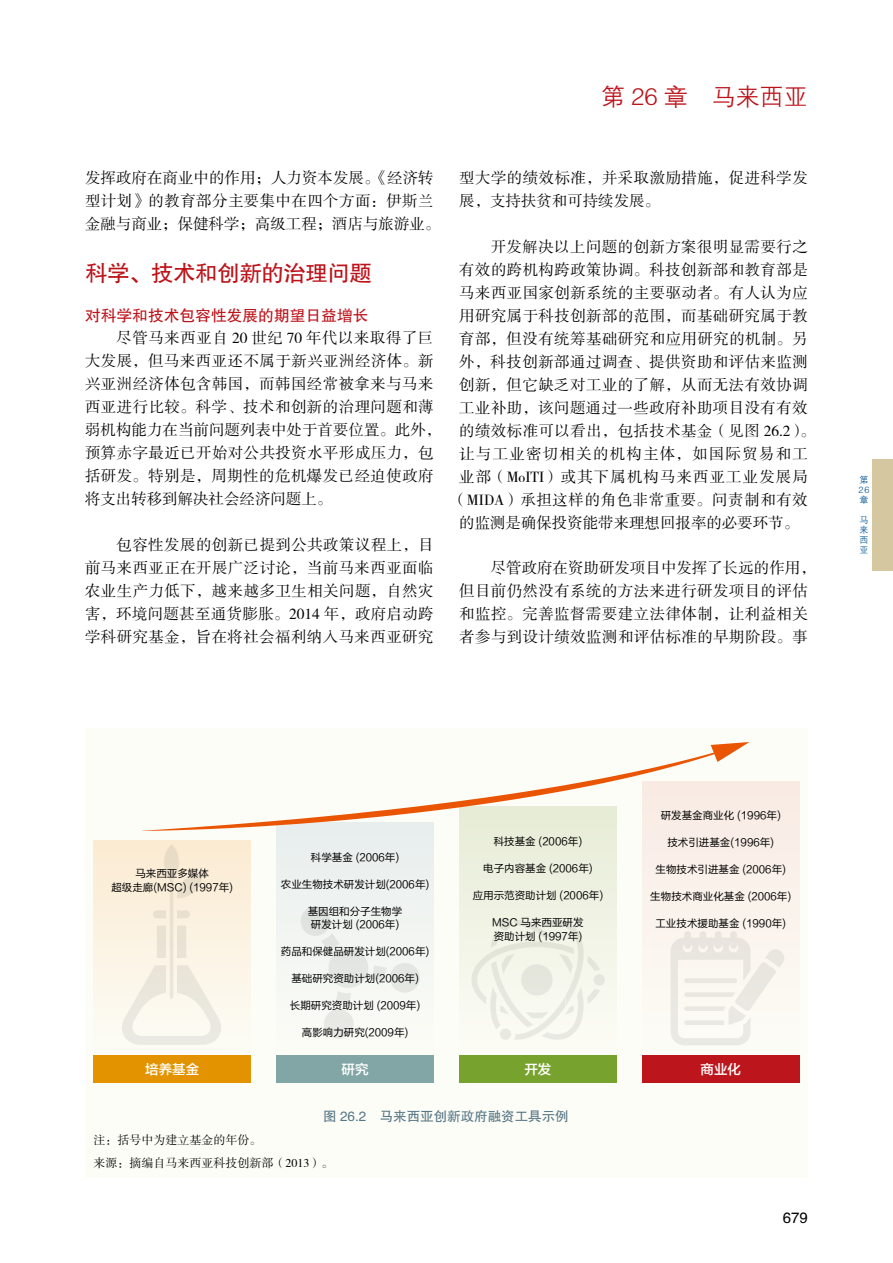
<style>
.page{position:relative;width:893px;height:1263px;background:#fff}
.page>*{position:absolute;margin:0;border:0;box-sizing:border-box;transform-origin:0 0}
.t1{font:24px "FZZDXK GBK1 0";color:#bc121a}
.t2{font:22.5px "FZHTK GBK1 0";letter-spacing:-.02em;color:#bc121a}
.t3{font:15.75px "FZHTK GBK1 0";color:#bc121a}
.t4{font:15.45px/23px "FZSSK GBK1 0";letter-spacing:.03em;color:#000}
.t5{font:15.45px/23px "FZSSK GBK1 0";letter-spacing:.005em;color:#000}
.t6{font:15.45px "FZSSK GBK1 0";letter-spacing:.07em;color:#000}
.t7{font:15.45px "FZSSK GBK1 0";color:#000}
.t8{font:15.45px "FZSSK GBK1 0";letter-spacing:.085em;color:#000}
.t9{font:15px "FZHTK GBK1 0";color:#000}
.t10{font:13.5px "FZHTK GBK1 0";color:#567685}
.t11{font:13.5px "FZLTZHK GBK1 0";color:#fff}
.t12{font:12px/23px "FZSSK GBK1 0";color:#000}
.t13{font:10.5px/13.5px "FZLTHK GBK1 0";color:#000}
.t14{font:9px/9.9px "FZZDXK GBK1 0";color:#005594}
</style>
<div class="page">
<div style="left:872px;top:459px;width:21px;height:112px;background:#d5c8a0"></div>
<div style="left:85px;top:728px;width:723px;height:450px;background:#fdfdf7"></div>
<div style="left:94px;top:841px;width:157px;height:212px;background:linear-gradient(to bottom,#fbead2,#fcfcf6)"></div>
<div style="left:276px;top:822px;width:158px;height:231px;background:#e8eeee"></div>
<div style="left:459px;top:831px;width:158px;height:149px;background:#edf0df"></div>
<div style="left:642px;top:782px;width:157px;height:271px;background:#faf1eb"></div>
<div style="left:94px;top:1055px;width:157px;height:28px;background:#e39300"></div>
<div style="left:276px;top:1055px;width:158px;height:28px;background:#82a6a5"></div>
<div style="left:459px;top:1055px;width:158px;height:28px;background:#76a22d"></div>
<div style="left:642px;top:1055px;width:157px;height:28px;background:#bd151c"></div>
<svg style="left:122px;top:844px;width:104px;height:201px"></svg>
<svg style="left:299px;top:907px;width:123px;height:134px"></svg>
<svg style="left:671px;top:931px;width:113px;height:114px"></svg>
<svg style="left:466px;top:919px;width:139px;height:121px"></svg>
<svg style="left:143px;top:753px;width:578px;height:78px"></svg>
<svg style="left:711px;top:742px;width:38px;height:20px"></svg>
<p class="t5" style="left:85px;top:167px;width:357px">发挥政府在商业中的作用；人力资本发展。《经济转型计划》的教育部分主要集中在四个方面：伊斯兰金融与商业；保健科学；高级工程；酒店与旅游业。</p>
<p class="t2" style="left:85px;top:261px;width:289px">科学、技术和创新的治理问题</p>
<p class="t3" style="left:85px;top:306px;width:285px">对科学和技术包容性发展的期望日益增长</p>
<p class="t4" style="left:85px;top:327px;width:358px;text-indent:31px">尽管马来西亚自 20 世纪 70 年代以来取得了巨大发展，但马来西亚还不属于新兴亚洲经济体。新兴亚洲经济体包含韩国，而韩国经常被拿来与马来西亚进行比较。科学、技术和创新的治理问题和薄弱机构能力在当前问题列表中处于首要位置。此外，预算赤字最近已开始对公共投资水平形成压力，包括研发。特别是，周期性的危机爆发已经迫使政府将支出转移到解决社会经济问题上。</p>
<p class="t4" style="left:85px;top:534px;width:350px;text-align:justify;text-indent:31px">包容性发展的创新已提到公共政策议程上，目前马来西亚正在开展广泛讨论，当前马来西亚面临农业生产力低下，越来越多卫生相关问题，自然灾害，环境问题甚至通货膨胀。2014 年，政府启动跨学科研究基金，旨在将社会福利纳入马来西亚研究</p>
<p class="t1" style="left:601px;top:84px;width:208px">第 26 章 马来西亚</p>
<p class="t4" style="left:459px;top:167px;width:350px">型大学的绩效标准，并采取激励措施，促进科学发展，支持扶贫和可持续发展。</p>
<p class="t4" style="left:491px;top:236px;width:319px">开发解决以上问题的创新方案很明显需要行之</p>
<p class="t4" style="left:459px;top:259px;width:350px">有效的跨机构跨政策协调。科技创新部和教育部是</p>
<p class="t4" style="left:459px;top:282px;width:350px">马来西亚国家创新系统的主要驱动者。有人认为应</p>
<p class="t4" style="left:459px;top:305px;width:350px">用研究属于科技创新部的范围，而基础研究属于教</p>
<p class="t4" style="left:459px;top:328px;width:350px">育部，但没有统筹基础研究和应用研究的机制。另</p>
<p class="t4" style="left:459px;top:351px;width:350px">外，科技创新部通过调查、提供资助和评估来监测</p>
<p class="t4" style="left:459px;top:374px;width:350px">创新，但它缺乏对工业的了解，从而无法有效协调</p>
<p class="t4" style="left:459px;top:397px;width:350px">工业补助，该问题通过一些政府补助项目没有有效</p>
<p class="t4" style="left:459px;top:420px;width:358px">的绩效标准可以看出，包括技术基金（见图 26.2）。</p>
<p class="t8" style="left:459px;top:445px;width:350px">让与工业密切相关的机构主体，如国际贸易和工</p>
<p class="t6" style="left:459px;top:468px;width:350px">业部（MoITI）或其下属机构马来西亚工业发展局</p>
<p class="t4" style="left:451px;top:489px;width:358px">（MIDA）承担这样的角色非常重要。问责制和有效</p>
<p class="t7" style="left:459px;top:514px;width:341px">的监测是确保投资能带来理想回报率的必要环节。</p>
<p class="t4" style="left:459px;top:557px;width:358px;text-indent:31px">尽管政府在资助研发项目中发挥了长远的作用，但目前仍然没有系统的方法来进行研发项目的评估和监控。完善监督需要建立法律体制，让利益相关者参与到设计绩效监测和评估标准的早期阶段。事</p>
<p class="t14" style="left:858px;top:475px;width:12px">第<br>26章</p>
<p class="t14" style="left:859px;top:515px;width:10px;text-align:justify">马来西亚</p>
<p class="t13" style="left:111px;top:867px;width:123px;text-align:center">马来西亚多媒体<br>超级走廊(MSC) (1997年)</p>
<p class="t13" style="left:311px;top:850px;width:90px">科学基金 (2006年)</p>
<p class="t13" style="left:281px;top:877px;width:150px">农业生物技术研发计划(2006年)</p>
<p class="t13" style="left:308px;top:904px;width:96px">基因组和分子生物学研发计划 (2006年)</p>
<p class="t13" style="left:281px;top:945px;width:150px">药品和保健品研发计划(2006年)</p>
<p class="t13" style="left:291px;top:972px;width:129px">基础研究资助计划(2006年)</p>
<p class="t13" style="left:290px;top:999px;width:132px">长期研究资助计划 (2009年)</p>
<p class="t13" style="left:302px;top:1026px;width:108px">高影响力研究(2009年)</p>
<p class="t13" style="left:494px;top:835px;width:90px">科技基金 (2006年)</p>
<p class="t13" style="left:483px;top:862px;width:111px">电子内容基金 (2006年)</p>
<p class="t13" style="left:473px;top:889px;width:132px">应用示范资助计划 (2006年)</p>
<p class="t13" style="left:492px;top:916px;width:93px">MSC 马来西亚研发资助计划 (1997年)</p>
<p class="t13" style="left:661px;top:809px;width:122px">研发基金商业化 (1996年)</p>
<p class="t13" style="left:667px;top:836px;width:108px">技术引进基金(1996年)</p>
<p class="t13" style="left:656px;top:863px;width:132px">生物技术引进基金 (2006年)</p>
<p class="t13" style="left:650px;top:890px;width:142px">生物技术商业化基金 (2006年)</p>
<p class="t13" style="left:655px;top:917px;width:132px">工业技术援助基金 (1990年)</p>
<p class="t11" style="left:145px;top:1062px;width:55px">培养基金</p>
<p class="t11" style="left:342px;top:1062px;width:28px">研究</p>
<p class="t11" style="left:524px;top:1062px;width:28px">开发</p>
<p class="t11" style="left:700px;top:1062px;width:42px">商业化</p>
<p class="t10" style="left:323px;top:1108px;width:247px">图 26.2 马来西亚创新政府融资工具示例</p>
<p class="t12" style="left:94px;top:1129px;width:241px">注：括号中为建立基金的年份。<br>来源：摘编自马来西亚科技创新部（2013）。</p>
<p class="t9" style="left:783px;top:1209px;width:26px">679</p>
</div>
